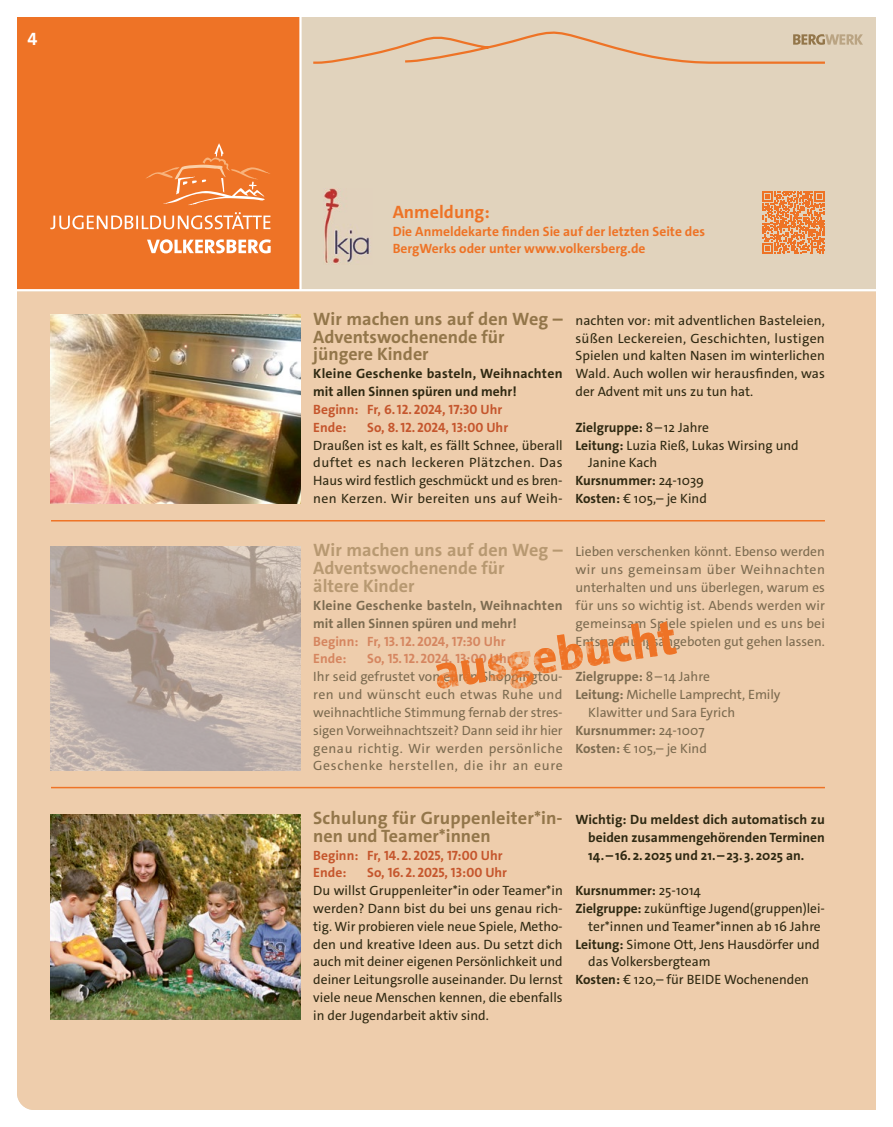
<style>
.page{position:relative;width:893px;height:1127px;background:#fff}
.page>*{position:absolute;margin:0;border:0;box-sizing:border-box;transform-origin:0 0}
.t1{font:700 18px/17.9px "The Sans C4 s";color:#93764a}
.t2{font:700 18px "The Sans C4 s";color:#ee7326}
.t3{font:700 18px "The Sans C4 s";color:#fff}
.t4{font:13.5px/17.9px "The Sans C4 s";color:#2f2912;text-align:justify}
.t5{font:700 13.5px/17.9px "The Sans C4 s";color:#2f2912}
.t6{font:700 13.5px/17.9px "The Sans C4 s";color:#c5562d}
.t7{font:700 13.5px/17.9px "The Sans C4 s";color:#ee7326}
.s1{font-weight:400}
.s2{font-weight:700}
</style>
<div class="page">
<div style="left:302px;top:17px;width:574px;height:272px;background:#e1d3bd"></div>
<div style="left:17px;top:291px;width:859px;height:819px;background:#eecdac"></div>
<div style="left:17px;top:17px;width:283px;height:273px;background:#ee7326"></div>
<svg style="left:762px;top:191px;width:63px;height:63px;background:#e99359"></svg>
<hr style="left:51px;top:520px;width:774px;height:1px;background:#ee7326">
<hr style="left:51px;top:787px;width:774px;height:1px;background:#ee7326">
<img style="left:323px;top:188px;width:49px;height:76px">
<svg style="left:50px;top:143px;width:221px;height:110px"></svg>
<img style="left:51px;top:315px;width:249px;height:188px">
<img style="left:51px;top:547px;width:249px;height:223px">
<img style="left:51px;top:814px;width:249px;height:206px">
<img style="left:436px;top:621px;width:241px;height:68px">
<hr style="left:299px;top:12px;width:3px;height:278px;background:#fff">
<hr style="left:9px;top:289px;width:881px;height:2px;background:#fff">
<svg style="left:311px;top:26px;width:552px;height:39px;background:#e0cbb1"></svg>
<h1 class="t3" style="left:28px;top:27px;width:11px">4</h1>
<h1 class="t2" style="left:393px;top:200px;width:99px">Anmeldung:</h1>
<p class="t7" style="left:393px;top:222px;width:314px">Die Anmeldekarte finden Sie auf der letzten Seite des<br>BergWerks oder unter www.volkersberg.de</p>
<h1 class="t1" style="left:313px;top:310px;width:251px">Wir machen uns auf den Weg –<br>Adventswochenende für jüngere Kinder</h1>
<p class="t5" style="left:313px;top:365px;width:251px">Kleine Geschenke basteln, Weihnachten mit allen Sinnen spüren und mehr!</p>
<p class="t6" style="left:313px;top:400px;width:191px">Beginn: Fr, 6.12. 2024, 17:30 Uhr<br>Ende:</p>
<p class="t6" style="left:367px;top:418px;width:142px">So, 8.12. 2024, 13:00 Uhr</p>
<p class="t4" style="left:313px;top:436px;width:251px">Draußen ist es kalt, es fällt Schnee, überall duftet es nach leckeren Plätzchen. Das Haus wird festlich geschmückt und es bren&shy;nen Kerzen. Wir bereiten uns auf Weih-</p>
<p class="t4" style="left:575px;top:311px;width:251px">nachten vor: mit adventlichen Basteleien, süßen Leckereien, Geschichten, lustigen Spielen und kalten Nasen im winterlichen Wald. Auch wollen wir herausfinden, was der Advent mit uns zu tun hat.</p>
<p class="t5" style="left:575px;top:418px;width:135px">Zielgruppe: <span class="s1">8–12 Jahre</span></p>
<p class="t4" style="left:575px;top:436px;width:225px"><span class="s2">Leitung:</span> Luzia Rieß, Lukas Wirsing und</p>
<p class="t4" style="left:588px;top:454px;width:70px">Janine Kach</p>
<p class="t5" style="left:575px;top:472px;width:130px">Kursnummer: <span class="s1">24-1039</span></p>
<p class="t4" style="left:575px;top:490px;width:133px"><span class="s2">Kosten:</span> € 105,– je Kind</p>
<h1 class="t1" style="left:313px;top:542px;width:251px">Wir machen uns auf den Weg –<br>Adventswochenende für<br>ältere Kinder</h1>
<p class="t5" style="left:313px;top:596px;width:251px">Kleine Geschenke basteln, Weihnachten mit allen Sinnen spüren und mehr!</p>
<p class="t6" style="left:313px;top:632px;width:194px">Beginn: Fr, 13.12. 2024, 17:30 Uhr<br>Ende:</p>
<p class="t6" style="left:367px;top:650px;width:146px">So, 15.12. 2024, 13:00 Uhr</p>
<p class="t4" style="left:313px;top:668px;width:251px">Ihr seid gefrustet von euren Shoppingtou&shy;ren und wünscht euch etwas Ruhe und weihnachtliche Stimmung fernab der stres&shy;sigen Vorweihnachtszeit? Dann seid ihr hier genau richtig. Wir werden persönliche Geschenke herstellen, die ihr an eure</p>
<p class="t4" style="left:575px;top:543px;width:251px">Lieben verschenken könnt. Ebenso werden wir uns gemeinsam über Weihnachten unterhalten und uns überlegen, warum es für uns so wichtig ist. Abends werden wir gemeinsam Spiele spielen und es uns bei Entspannungsangeboten gut gehen lassen.</p>
<p class="t5" style="left:575px;top:668px;width:136px">Zielgruppe: <span class="s1">8–14 Jahre</span></p>
<p class="t4" style="left:575px;top:686px;width:207px"><span class="s2">Leitung:</span> Michelle Lamprecht, Emily</p>
<p class="t4" style="left:588px;top:703px;width:148px">Klawitter und Sara Eyrich</p>
<p class="t5" style="left:575px;top:721px;width:131px">Kursnummer: <span class="s1">24-1007</span></p>
<p class="t4" style="left:575px;top:739px;width:133px"><span class="s2">Kosten:</span> € 105,– je Kind</p>
<h1 class="t1" style="left:313px;top:809px;width:251px">Schulung für Gruppenleiter*in&shy;nen und Teamer*innen</h1>
<p class="t6" style="left:313px;top:846px;width:191px">Beginn: Fr, 14. 2. 2025, 17:00 Uhr<br>Ende:</p>
<p class="t6" style="left:367px;top:864px;width:141px">So, 16. 2. 2025, 13:00 Uhr</p>
<p class="t4" style="left:313px;top:882px;width:251px">Du willst Gruppenleiter*in oder Teamer*in werden? Dann bist du bei uns genau rich&shy;tig. Wir probieren viele neue Spiele, Metho&shy;den und kreative Ideen aus. Du setzt dich auch mit deiner eigenen Persönlichkeit und deiner Leitungsrolle auseinander. Du lernst viele neue Menschen kennen, die ebenfalls in der Jugendarbeit aktiv sind.</p>
<p class="t5" style="left:588px;top:810px;width:238px;text-align:justify;text-indent:-13px">Wichtig: Du meldest dich automatisch zu beiden zusammengehörenden Terminen 14.–16. 2. 2025 und 21.–23. 3. 2025 an.</p>
<p class="t5" style="left:575px;top:882px;width:127px">Kursnummer: <span class="s1">25-1014</span></p>
<p class="t4" style="left:575px;top:899px;width:251px"><span class="s2">Zielgruppe:</span> zukünftige Jugend(gruppen)lei-</p>
<p class="t4" style="left:588px;top:917px;width:234px">ter*innen und Teamer*innen ab 16 Jahre</p>
<p class="t4" style="left:575px;top:935px;width:246px"><span class="s2">Leitung:</span> Simone Ott, Jens Hausdörfer und</p>
<p class="t4" style="left:588px;top:953px;width:124px">das Volkersbergteam</p>
<p class="t4" style="left:575px;top:971px;width:235px"><span class="s2">Kosten:</span> € 120,– für BEIDE Wochenenden</p>
</div>
